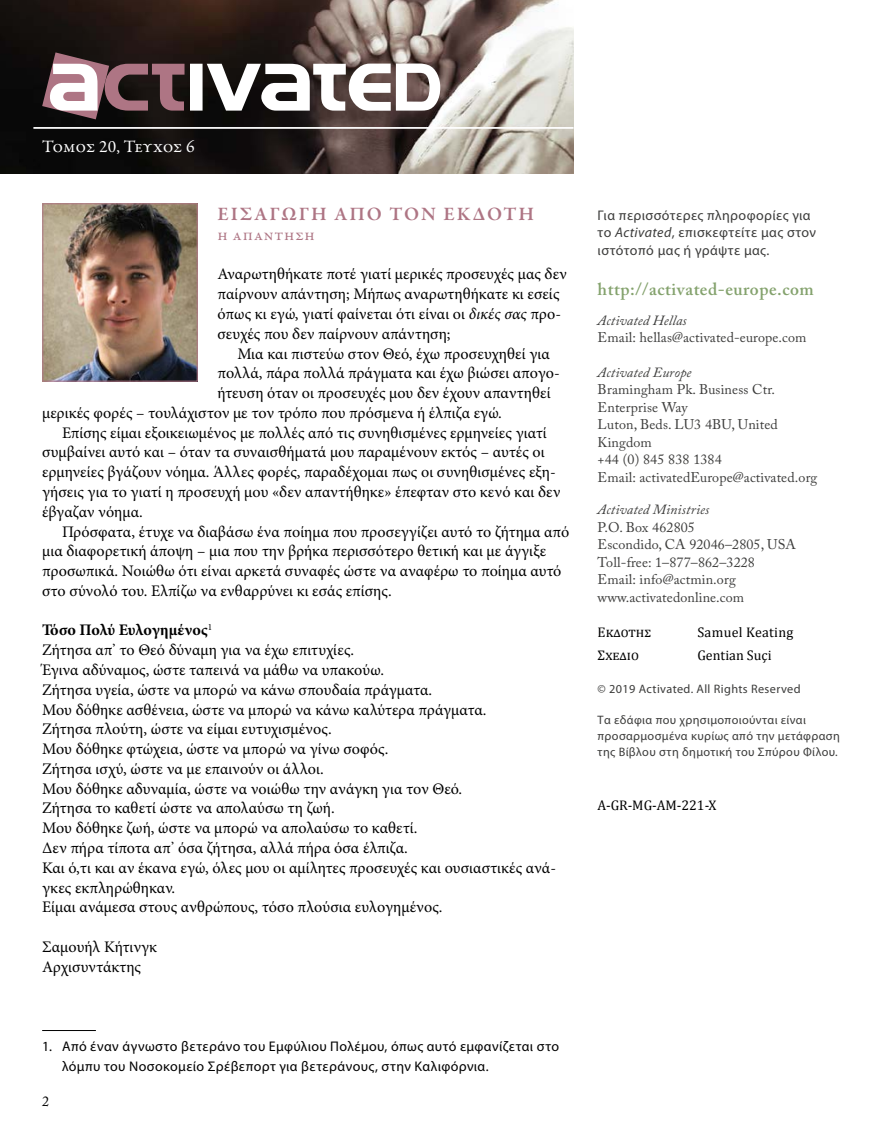
<style>
.page{position:relative;width:893px;height:1141px;background:#fff}
.page>*{position:absolute;margin:0;border:0;box-sizing:border-box;transform-origin:0 0}
.t1{font:600 19.25px "Garamond Premr Pro";letter-spacing:.1em;color:#ae7584}
.t2{font:600 17.5px "Adobe Caslon Pro";letter-spacing:.03em;color:#84a26d}
.t3{font:17.5px "Garamond Premr Pro";letter-spacing:-.015em;color:#fff}
.t4{font:16.1px/19.8px "Minion Pro";color:#000}
.t5{font:16.1px "Garamond Premr Pro";letter-spacing:.055em;color:#ae7584}
.t6{font:14px/17.5px "Adobe Caslon Pro";letter-spacing:.01em;color:#3c3c3b}
.t7{font:14px/19.8px "Myriad Pro";letter-spacing:.025em;color:#000}
.t8{font:14px/17.5px "Myriad Pro";letter-spacing:.03em;color:#3c3c3b}
.t9{font:italic 14px "Adobe Caslon Pro";letter-spacing:.01em;color:#3c3c3b}
.t10{font:14px "Cambria";color:#000}
.t11{font:14px "Cambria";letter-spacing:.02em;color:#000}
.t12{font:14px "Adobe Caslon Pro";color:#000}
.t13{font:12.25px/15.8px "Myriad Pro";letter-spacing:.03em;color:#3c3c3b}
.s1{font-style:italic}
.s2{font-weight:700}
</style>
<div class="page">
<img style="left:0;top:0;width:573px;height:173px">
<img style="left:44px;top:205px;width:152px;height:175px">
<div style="left:42px;top:203px;width:156px;height:179px;border:1px solid #ae7584"></div>
<hr style="left:33px;top:127px;width:540px;height:2px;background:#fff">
<svg style="left:42px;top:52px;width:398px;height:67px"></svg>
<hr style="left:42px;top:1030px;width:54px;height:1px;background:#000">
<p class="t3" style="left:42px;top:135px;width:154px">Τομοσ 20, Τευχοσ 6</p>
<p class="t1" style="left:217px;top:202px;width:318px">ΕΙΣΑΓΩΓΗ ΑΠΟ ΤΟΝ ΕΚΔΟΤΗ</p>
<p class="t5" style="left:217px;top:225px;width:99px">η απάντηση</p>
<p class="t4" style="left:217px;top:265px;width:351px">Αναρωτηθήκατε ποτέ γιατί μερικές προσευχές μας δεν παίρνουν απάντηση; Μήπως αναρωτηθήκατε κι εσείς όπως κι εγώ, γιατί φαίνεται ότι είναι οι <span class="s1">δικές σας</span> προ&shy;σευχές που δεν παίρνουν απάντηση;</p>
<p class="t4" style="left:237px;top:344px;width:314px">Μια και πιστεύω στον Θεό, έχω προσευχηθεί για</p>
<p class="t4" style="left:217px;top:363px;width:344px">πολλά, πάρα πολλά πράγματα και έχω βιώσει απογο-</p>
<p class="t4" style="left:217px;top:383px;width:335px">ήτευση όταν οι προσευχές μου δεν έχουν απαντηθεί</p>
<p class="t4" style="left:42px;top:403px;width:461px">μερικές φορές – τουλάχιστον με τον τρόπο που πρόσμενα ή έλπιζα εγώ.</p>
<p class="t4" style="left:62px;top:423px;width:486px">Επίσης είμαι εξοικειωμένος με πολλές από τις συνηθισμένες ερμηνείες γιατί</p>
<p class="t4" style="left:42px;top:442px;width:504px">συμβαίνει αυτό και – όταν τα συναισθήματά μου παραμένουν εκτός – αυτές οι</p>
<p class="t4" style="left:42px;top:462px;width:515px">ερμηνείες βγάζουν νόημα. Άλλες φορές, παραδέχομαι πως οι συνηθισμένες εξη-</p>
<p class="t4" style="left:42px;top:482px;width:520px">γήσεις για το γιατί η προσευχή μου «δεν απαντήθηκε» έπεφταν στο κενό και δεν</p>
<p class="t4" style="left:42px;top:502px;width:102px">έβγαζαν νόημα.</p>
<p class="t4" style="left:62px;top:522px;width:509px">Πρόσφατα, έτυχε να διαβάσω ένα ποίημα που προσεγγίζει αυτό το ζήτημα από</p>
<p class="t4" style="left:42px;top:541px;width:506px">μια διαφορετική άποψη – μια που την βρήκα περισσότερο θετική και με άγγιξε</p>
<p class="t4" style="left:42px;top:561px;width:521px">προσωπικά. Νοιώθω ότι είναι αρκετά συναφές ώστε να αναφέρω το ποίημα αυτό</p>
<p class="t4" style="left:42px;top:581px;width:351px">στο σύνολό του. Ελπίζω να ενθαρρύνει κι εσάς επίσης.</p>
<p class="t4" style="left:42px;top:620px;width:515px"><span class="s2">Τόσο Πολύ Ευλογημένος</span><sup>1<br></sup>Ζήτησα απ’ το Θεό δύναμη για να έχω επιτυχίες.<br>Έγινα αδύναμος, ώστε ταπεινά να μάθω να υπακούω.<br>Ζήτησα υγεία, ώστε να μπορώ να κάνω σπουδαία πράγματα.<br>Μου δόθηκε ασθένεια, ώστε να μπορώ να κάνω καλύτερα πράγματα.<br>Ζήτησα πλούτη, ώστε να είμαι ευτυχισμένος.<br>Μου δόθηκε φτώχεια, ώστε να μπορώ να γίνω σοφός.<br>Ζήτησα ισχύ, ώστε να με επαινούν οι άλλοι.<br>Μου δόθηκε αδυναμία, ώστε να νοιώθω την ανάγκη για τον Θεό.<br>Ζήτησα το καθετί ώστε να απολαύσω τη ζωή.<br>Μου δόθηκε ζωή, ώστε να μπορώ να απολαύσω το καθετί.<br>Δεν πήρα τίποτα απ’ όσα ζήτησα, αλλά πήρα όσα έλπιζα.<br>Και ό,τι και αν έκανα εγώ, όλες μου οι αμίλητες προσευχές και ουσιαστικές ανά&shy;γκες εκπληρώθηκαν.<br>Είμαι ανάμεσα στους ανθρώπους, τόσο πλούσια ευλογημένος.</p>
<p class="t4" style="left:42px;top:937px;width:116px">Σαμουήλ Κήτινγκ<br>Αρχισυντάκτης</p>
<p class="t7" style="left:62px;top:1036px;width:499px;text-indent:-20px">1. Από έναν άγνωστο βετεράνο του Εμφύλιου Πολέμου, όπως αυτό εμφανίζεται στο λόμπυ του Νοσοκομείο Σρέβεπορτ για βετεράνους, στην Καλιφόρνια.</p>
<p class="t12" style="left:42px;top:1093px;width:8px">2</p>
<p class="t8" style="left:598px;top:206px;width:220px">Για περισσότερες πληροφορίες για το <span class="s1">Activated</span>, επισκεφτείτε μας στον ιστότοπό μας ή γράψτε μας.</p>
<p class="t2" style="left:598px;top:279px;width:218px">http://activated-europe.com</p>
<p class="t9" style="left:598px;top:312px;width:91px">Activated Hellas</p>
<p class="t6" style="left:598px;top:329px;width:210px">Email: hellas@activated-europe.com</p>
<p class="t9" style="left:598px;top:364px;width:95px">Activated Europe</p>
<p class="t6" style="left:598px;top:380px;width:221px">Bramingham Pk. Business Ctr.<br>Enterprise Way<br>Luton, Beds. LU3 4BU, United<br>Kingdom<br>+44 (0) 845 838 1384<br>Email: activatedEurope@activated.org</p>
<p class="t9" style="left:598px;top:501px;width:113px">Activated Ministries</p>
<p class="t6" style="left:598px;top:518px;width:200px">P.O. Box 462805<br>Escondido, CA 92046–2805, USA<br>Toll-free: 1–877–862–3228<br>Email: info@actmin.org www.activatedonline.com</p>
<p class="t10" style="left:598px;top:624px;width:55px">Εκδοτησ</p>
<p class="t11" style="left:697px;top:624px;width:98px">Samuel Keating</p>
<p class="t10" style="left:598px;top:647px;width:43px">Σχεδιο</p>
<p class="t10" style="left:697px;top:647px;width:76px">Gentian Suçi</p>
<p class="t13" style="left:598px;top:681px;width:204px">© 2019 Activated. All Rights Reserved</p>
<p class="t13" style="left:598px;top:712px;width:244px">Τα εδάφια που χρησιμοποιούνται είναι προσαρμοσμένα κυρίως από την μετάφραση της Βίβλου στη δημοτική του Σπύρου Φίλου.</p>
<p class="t10" style="left:598px;top:797px;width:120px">A-GR-MG-AM-221-X</p>
</div>
